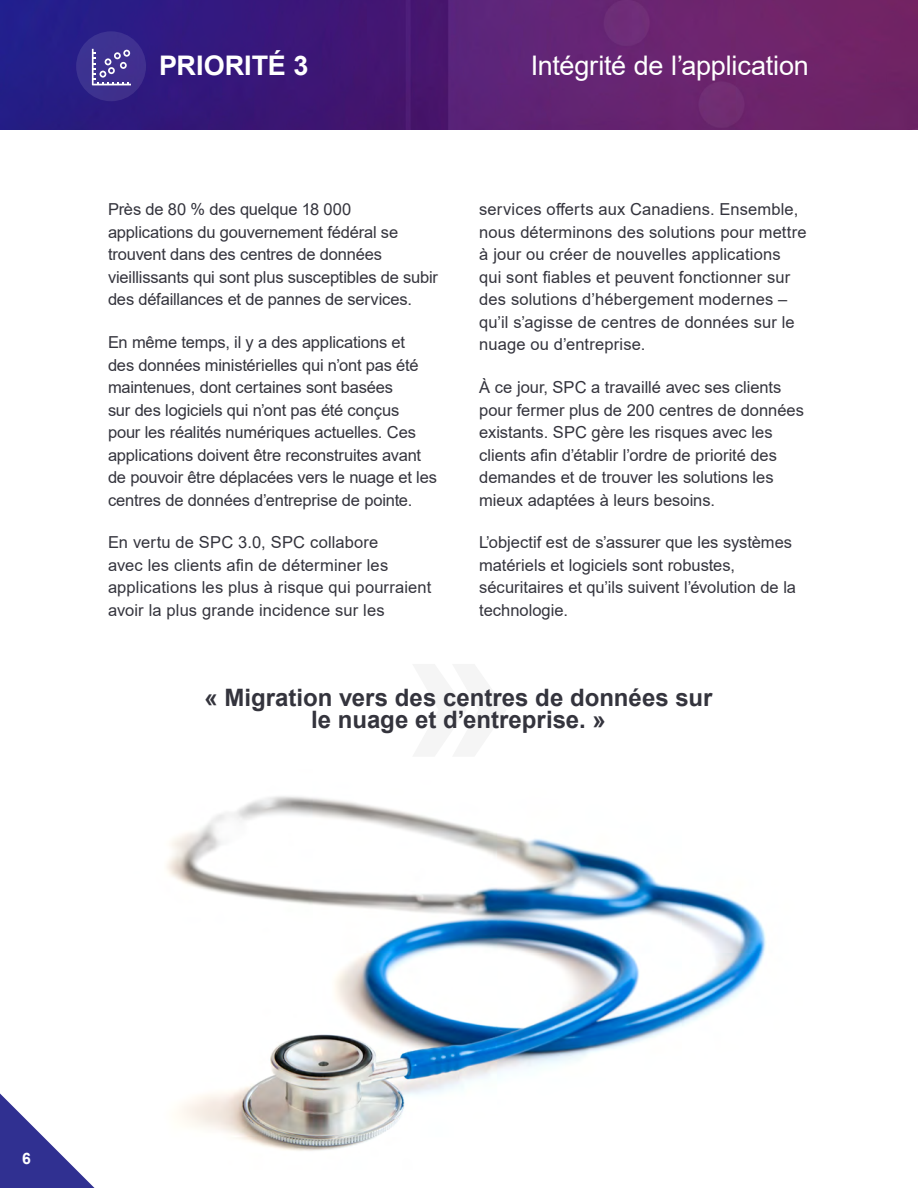
<style>
.page{position:relative;width:918px;height:1188px;background:#fff}
.page>*{position:absolute;margin:0;border:0;box-sizing:border-box;transform-origin:0 0}
.Titre{font:27px "Arial";letter-spacing:-.01em;color:#fff}
.Titre-2{font:700 27px "Arial";color:#fff}
.t1{font:700 24px/22.5px "Arial";color:#34343d;text-align:center}
.Paragraph{font:16.5px/22.5px "Arial";color:#34343d}
.Sous-titre{font:700 15.75px "Arial";color:#fff}
</style>
<div class="page">
<img style="left:167px;top:796px;width:599px;height:355px">
<img style="left:0;top:0;width:918px;height:130px">
<svg style="left:0;top:1094px;width:94px;height:94px"></svg>
<svg style="left:76px;top:31px;width:70px;height:70px;background:#4f4399"></svg>
<p class="Titre-2" style="left:159px;top:46px;width:151px">PRIORITÉ 3</p>
<p class="Titre" style="left:531px;top:47px;width:280px">Intégrité de l’application</p>
<p class="Paragraph" style="left:108px;top:198px;width:332px">Près de 80 % des quelque 18 000 applications du gouvernement fédéral se trouvent dans des centres de données vieillissants qui sont plus susceptibles de subir des défaillances et de pannes de services.</p>
<p class="Paragraph" style="left:108px;top:331px;width:331px">En même temps, il y a des applications et<br>des données ministérielles qui n’ont pas été maintenues, dont certaines sont basées<br>sur des logiciels qui n’ont pas été conçus<br>pour les réalités numériques actuelles. Ces applications doivent être reconstruites avant de pouvoir être déplacées vers le nuage et les centres de données d’entreprise de pointe.</p>
<p class="Paragraph" style="left:108px;top:531px;width:325px">En vertu de SPC 3.0, SPC collabore<br>avec les clients afin de déterminer les applications les plus à risque qui pourraient avoir la plus grande incidence sur les</p>
<p class="Paragraph" style="left:479px;top:198px;width:329px">services offerts aux Canadiens. Ensemble, nous déterminons des solutions pour mettre à jour ou créer de nouvelles applications qui sont fiables et peuvent fonctionner sur des solutions d’hébergement modernes – qu’il s’agisse de centres de données sur le nuage ou d’entreprise.</p>
<p class="Paragraph" style="left:479px;top:376px;width:326px">À ce jour, SPC a travaillé avec ses clients pour fermer plus de 200 centres de données existants. SPC gère les risques avec les clients afin d’établir l’ordre de priorité des demandes et de trouver les solutions les mieux adaptées à leurs besoins.</p>
<p class="Paragraph" style="left:479px;top:531px;width:318px">L’objectif est de s’assurer que les systèmes matériels et logiciels sont robustes, sécuritaires et qu’ils suivent l’évolution de la technologie.</p>
<p class="t1" style="left:204px;top:686px;width:510px">« Migration vers des centres de données sur le nuage et d’entreprise. »</p>
<p class="Sous-titre" style="left:22px;top:1147px;width:10px">6</p>
</div>
